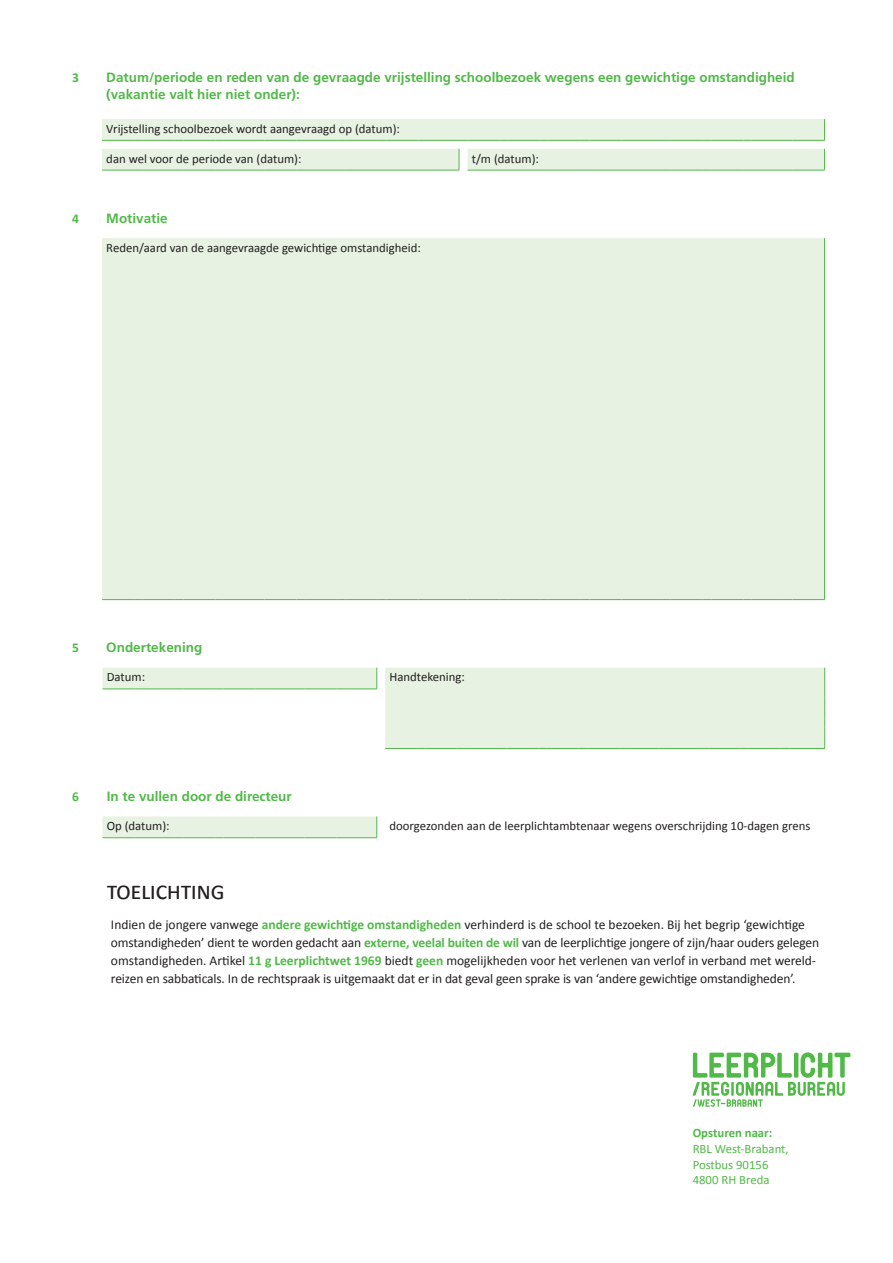
<style>
.page{position:relative;width:893px;height:1263px;background:#fff}
.page>*{position:absolute;margin:0;border:0;box-sizing:border-box;transform-origin:0 0}
.t1{font:25.5px "Calibri";letter-spacing:-.02em;color:#231f20}
.t2{font:13.5px/18px "Calibri";letter-spacing:-.01em;color:#231f20}
.t3{font:700 13.5px/16.2px "Frutiger LT Std";color:#51b948}
.t4{font:700 13.5px "Calibri";color:#51b948}
.t5{font:12.75px "Calibri";color:#231f20}
.t6{font:12.75px/15.8px "Calibri";color:#51b948}
.t7{font:700 12.75px "Calibri";color:#51b948}
.s1{color:#e7f2e2}
.s2{font-weight:700;color:#51b948}
</style>
<div class="page">
<svg style="left:102px;top:119px;width:722px;height:480px;fill:#e7f2e2"></svg>
<hr style="left:824px;top:238px;width:1px;height:361px;background:#51b948">
<hr style="left:102px;top:599px;width:32px;height:1px;background:#51b948">
<hr style="left:143px;top:599px;width:32px;height:1px;background:#51b948">
<hr style="left:183px;top:599px;width:32px;height:1px;background:#51b948">
<hr style="left:224px;top:599px;width:32px;height:1px;background:#51b948">
<hr style="left:264px;top:599px;width:33px;height:1px;background:#51b948">
<hr style="left:305px;top:599px;width:32px;height:1px;background:#51b948">
<hr style="left:346px;top:599px;width:32px;height:1px;background:#51b948">
<hr style="left:386px;top:599px;width:32px;height:1px;background:#51b948">
<hr style="left:427px;top:599px;width:32px;height:1px;background:#51b948">
<hr style="left:468px;top:599px;width:32px;height:1px;background:#51b948">
<hr style="left:508px;top:599px;width:32px;height:1px;background:#51b948">
<hr style="left:549px;top:599px;width:32px;height:1px;background:#51b948">
<hr style="left:589px;top:599px;width:32px;height:1px;background:#51b948">
<hr style="left:630px;top:599px;width:32px;height:1px;background:#51b948">
<hr style="left:671px;top:599px;width:32px;height:1px;background:#51b948">
<hr style="left:711px;top:599px;width:32px;height:1px;background:#51b948">
<hr style="left:752px;top:599px;width:32px;height:1px;background:#51b948">
<hr style="left:792px;top:599px;width:33px;height:1px;background:#51b948">
<svg style="left:824px;top:149px;width:1px;height:21px"></svg>
<hr style="left:468px;top:170px;width:32px;height:1px;background:#51b948">
<hr style="left:508px;top:170px;width:32px;height:1px;background:#51b948">
<hr style="left:549px;top:170px;width:32px;height:1px;background:#51b948">
<hr style="left:589px;top:170px;width:32px;height:1px;background:#51b948">
<hr style="left:630px;top:170px;width:32px;height:1px;background:#51b948">
<hr style="left:671px;top:170px;width:32px;height:1px;background:#51b948">
<hr style="left:711px;top:170px;width:32px;height:1px;background:#51b948">
<hr style="left:752px;top:170px;width:32px;height:1px;background:#51b948">
<hr style="left:792px;top:170px;width:33px;height:1px;background:#51b948">
<svg style="left:824px;top:119px;width:1px;height:21px"></svg>
<hr style="left:102px;top:140px;width:32px;height:1px;background:#51b948">
<hr style="left:143px;top:140px;width:32px;height:1px;background:#51b948">
<hr style="left:183px;top:140px;width:32px;height:1px;background:#51b948">
<hr style="left:224px;top:140px;width:32px;height:1px;background:#51b948">
<hr style="left:264px;top:140px;width:33px;height:1px;background:#51b948">
<hr style="left:305px;top:140px;width:32px;height:1px;background:#51b948">
<hr style="left:346px;top:140px;width:32px;height:1px;background:#51b948">
<hr style="left:386px;top:140px;width:32px;height:1px;background:#51b948">
<hr style="left:427px;top:140px;width:32px;height:1px;background:#51b948">
<hr style="left:468px;top:140px;width:32px;height:1px;background:#51b948">
<hr style="left:508px;top:140px;width:32px;height:1px;background:#51b948">
<hr style="left:549px;top:140px;width:32px;height:1px;background:#51b948">
<hr style="left:589px;top:140px;width:32px;height:1px;background:#51b948">
<hr style="left:630px;top:140px;width:32px;height:1px;background:#51b948">
<hr style="left:671px;top:140px;width:32px;height:1px;background:#51b948">
<hr style="left:711px;top:140px;width:32px;height:1px;background:#51b948">
<hr style="left:752px;top:140px;width:32px;height:1px;background:#51b948">
<hr style="left:792px;top:140px;width:33px;height:1px;background:#51b948">
<svg style="left:459px;top:149px;width:1px;height:21px"></svg>
<hr style="left:102px;top:170px;width:32px;height:1px;background:#51b948">
<hr style="left:143px;top:170px;width:32px;height:1px;background:#51b948">
<hr style="left:183px;top:170px;width:32px;height:1px;background:#51b948">
<hr style="left:224px;top:170px;width:32px;height:1px;background:#51b948">
<hr style="left:264px;top:170px;width:33px;height:1px;background:#51b948">
<hr style="left:305px;top:170px;width:32px;height:1px;background:#51b948">
<hr style="left:346px;top:170px;width:32px;height:1px;background:#51b948">
<hr style="left:386px;top:170px;width:32px;height:1px;background:#51b948">
<hr style="left:427px;top:170px;width:32px;height:1px;background:#51b948">
<svg style="left:102px;top:668px;width:722px;height:170px"></svg>
<svg style="left:376px;top:668px;width:1px;height:21px"></svg>
<hr style="left:102px;top:689px;width:32px;height:1px;background:#51b948">
<hr style="left:143px;top:689px;width:32px;height:1px;background:#51b948">
<hr style="left:183px;top:689px;width:32px;height:1px;background:#51b948">
<hr style="left:224px;top:689px;width:32px;height:1px;background:#51b948">
<hr style="left:264px;top:689px;width:32px;height:1px;background:#51b948">
<hr style="left:304px;top:689px;width:32px;height:1px;background:#51b948">
<hr style="left:345px;top:689px;width:32px;height:1px;background:#51b948">
<svg style="left:824px;top:668px;width:1px;height:80px"></svg>
<hr style="left:385px;top:748px;width:32px;height:1px;background:#51b948">
<hr style="left:426px;top:748px;width:32px;height:1px;background:#51b948">
<hr style="left:466px;top:748px;width:32px;height:1px;background:#51b948">
<hr style="left:506px;top:748px;width:32px;height:1px;background:#51b948">
<hr style="left:547px;top:748px;width:32px;height:1px;background:#51b948">
<hr style="left:587px;top:748px;width:32px;height:1px;background:#51b948">
<hr style="left:628px;top:748px;width:31px;height:1px;background:#51b948">
<hr style="left:668px;top:748px;width:32px;height:1px;background:#51b948">
<hr style="left:708px;top:748px;width:32px;height:1px;background:#51b948">
<hr style="left:749px;top:748px;width:32px;height:1px;background:#51b948">
<hr style="left:789px;top:748px;width:36px;height:1px;background:#51b948">
<svg style="left:376px;top:816px;width:1px;height:21px"></svg>
<hr style="left:102px;top:837px;width:32px;height:1px;background:#51b948">
<hr style="left:143px;top:837px;width:32px;height:1px;background:#51b948">
<hr style="left:183px;top:837px;width:32px;height:1px;background:#51b948">
<hr style="left:224px;top:837px;width:32px;height:1px;background:#51b948">
<hr style="left:264px;top:837px;width:32px;height:1px;background:#51b948">
<hr style="left:304px;top:837px;width:32px;height:1px;background:#51b948">
<hr style="left:345px;top:837px;width:32px;height:1px;background:#51b948">
<svg style="left:693px;top:1052px;width:157px;height:55px"></svg>
<p class="t4" style="left:72px;top:69px;width:8px">3</p>
<p class="t3" style="left:106px;top:70px;width:690px">Datum/periode en reden van de gevraagde vrijstelling schoolbezoek wegens een gewichtige omstandigheid (vakantie valt hier niet onder):</p>
<p class="t5" style="left:106px;top:121px;width:302px">Vrijstelling schoolbezoek wordt aangevraagd op (datum):<span class="s1">..</span></p>
<p class="t5" style="left:106px;top:150px;width:200px">dan wel voor de periode van (datum):<span class="s1">.</span></p>
<p class="t5" style="left:472px;top:150px;width:69px">t/m (datum):</p>
<p class="t4" style="left:72px;top:210px;width:8px">4</p>
<p class="t3" style="left:106px;top:210px;width:63px">Motivatie</p>
<p class="t5" style="left:106px;top:240px;width:316px">Reden/aard van de aangevraagde gewichtige omstandigheid:</p>
<p class="t4" style="left:72px;top:639px;width:8px">5</p>
<p class="t3" style="left:106px;top:639px;width:98px">Ondertekening</p>
<p class="t5" style="left:107px;top:669px;width:46px">Datum:<span class="s1">..</span></p>
<p class="t5" style="left:389px;top:669px;width:83px">Handtekening:<span class="s1">..</span></p>
<p class="t4" style="left:72px;top:788px;width:8px">6</p>
<p class="t3" style="left:107px;top:788px;width:187px">In te vullen door de directeur</p>
<p class="t5" style="left:107px;top:818px;width:65px">Op (datum):</p>
<p class="t5" style="left:389px;top:818px;width:422px">doorgezonden aan de leerplichtambtenaar wegens overschrijding 10-dagen grens</p>
<h1 class="t1" style="left:107px;top:875px;width:120px">toelichting</h1>
<p class="t2" style="left:111px;top:915px;width:710px">Indien de jongere vanwege <span class="s2">andere gewichtige omstandigheden</span> verhinderd is de school te bezoeken. Bij het begrip ‘gewichtige omstandigheden’ dient te worden gedacht aan <span class="s2">externe, veelal buiten de wil</span> van de leerplichtige jongere of zijn/haar ouders gelegen omstandigheden. Artikel <span class="s2">11 g Leerplichtwet 1969</span> biedt <span class="s2">geen</span> mogelijkheden voor het verlenen van verlof in verband met wereld&shy;reizen en sabbaticals. In de rechtspraak is uitgemaakt dat er in dat geval geen sprake is van ‘andere gewichtige omstandigheden’.</p>
<p class="t7" style="left:693px;top:1125px;width:81px">Opsturen naar:</p>
<p class="t6" style="left:693px;top:1141px;width:98px">RBL West-Brabant,<br>Postbus 90156<br>4800 RH Breda</p>
</div>
